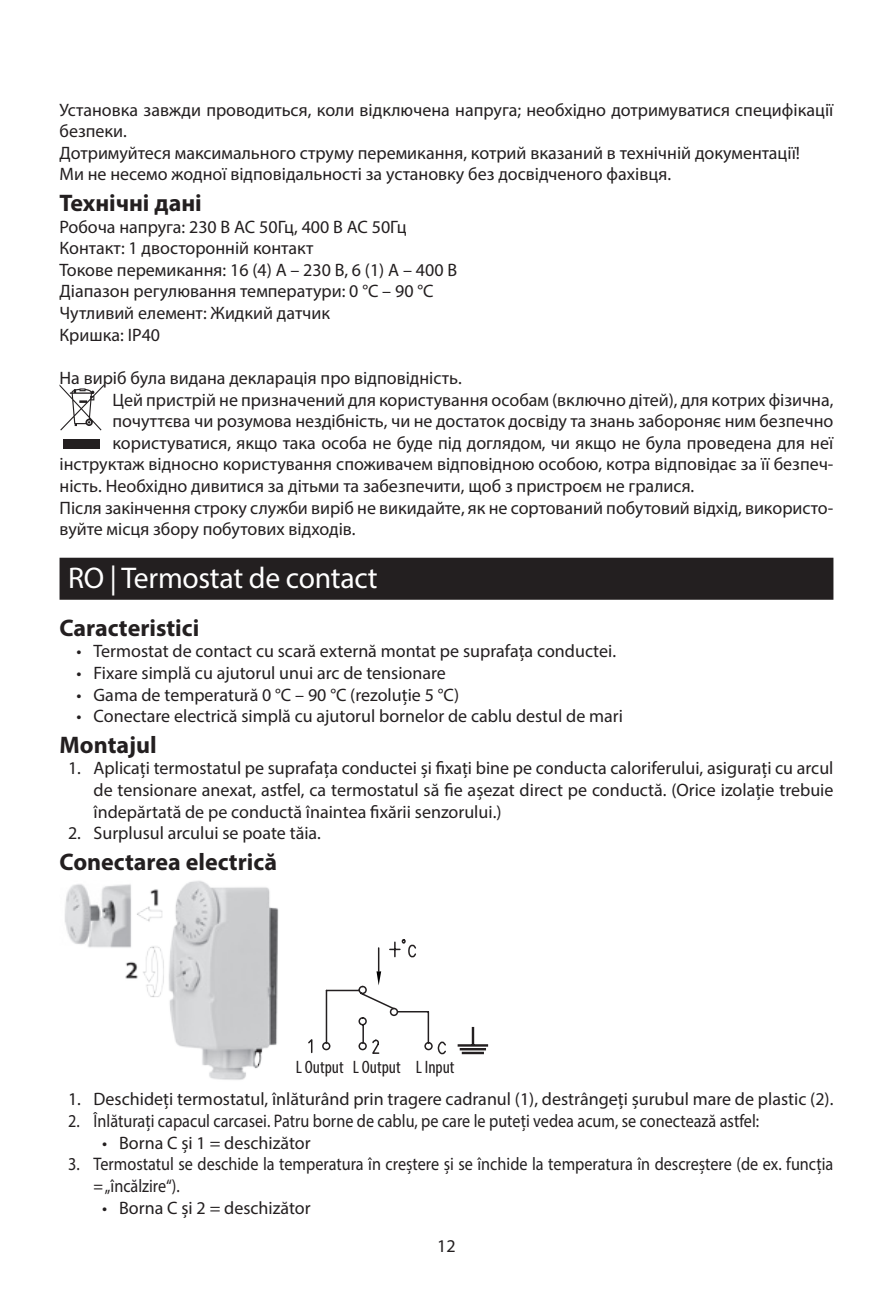
<style>
.page{position:relative;width:893px;height:1302px;background:#fff}
.page>*{position:absolute;margin:0;border:0;box-sizing:border-box;transform-origin:0 0}
.t1{font:30px "Myriad Pro";letter-spacing:-.01em;color:#fff}
.t2{font:700 24px "Myriad Pro";color:#231f20}
.t3{font:18.3px/21.9px "Myriad Pro";color:#231f20;scale:.89 1}
.t4{font:18px/21.6px "Myriad Pro";color:#231f20}
.t5{font:condensed 18px "Myriad Pro";color:#231f20}
</style>
<div class="page">
<div style="left:60px;top:557px;width:773px;height:42px;background:#231f20"></div>
<svg style="left:60px;top:384px;width:44px;height:46px"></svg>
<div style="left:63px;top:439px;width:37px;height:9px;background:#231f20"></div>
<img style="left:65px;top:880px;width:214px;height:200px">
<svg style="left:308px;top:939px;width:138px;height:115px"></svg>
<hr style="left:458px;top:1044px;width:30px;height:2px;background:#231f20">
<svg style="left:472px;top:1026px;width:2px;height:18px"></svg>
<hr style="left:460px;top:1047px;width:26px;height:3px;background:#231f20">
<hr style="left:462px;top:1051px;width:22px;height:2px;background:#231f20">
<p class="t4" style="left:60px;top:98px;width:775px">Установка завжди проводиться, коли відключена напруга; необхідно дотримуватися специфікації безпеки.<br>Дотримуйтеся максимального струму перемикання, котрий вказаний в технічній документації!<br>Ми не несемо жодної відповідальності за установку без досвідченого фахівця.</p>
<h2 class="t2" style="left:60px;top:187px;width:144px">Технічні дані</h2>
<p class="t4" style="left:60px;top:215px;width:399px">Робоча напруга: 230 В AC 50Гц, 400 B AC 50Гц Контакт: 1 двосторонній контакт<br>Токове перемикання: 16 (4) A – 230 B, 6 (1) A – 400 В Діапазон регулювання температури: 0 °C – 90 °C Чутливий елемент: Жидкий датчик<br>Кришка: IP40</p>
<p class="t4" style="left:60px;top:367px;width:404px">На виріб була видана декларація про відповідність.</p>
<p class="t4" style="left:112px;top:388px;width:723px">Цей пристрій не призначений для користування особам (включно дітей), для котрих фізична,</p>
<p class="t4" style="left:112px;top:410px;width:722px">почуттєва чи розумова нездібність, чи не достаток досвіду та знань забороняє ним безпечно</p>
<p class="t4" style="left:112px;top:431px;width:722px">користуватися, якщо така особа не буде під доглядом, чи якщо не була проведена для неї</p>
<p class="t4" style="left:60px;top:453px;width:775px">інструктаж відносно користування споживачем відповідною особою, котра відповідає за її безпеч-</p>
<p class="t4" style="left:60px;top:475px;width:636px">ність. Необхідно дивитися за дітьми та забезпечити, щоб з пристроєм не гралися.</p>
<p class="t4" style="left:60px;top:496px;width:775px">Після закінчення строку служби виріб не викидайте, як не сортований побутовий відхід, використо-</p>
<p class="t4" style="left:60px;top:518px;width:298px">вуйте місця збору побутових відходів.</p>
<h1 class="t1" style="left:68px;top:559px;width:311px">RO | Termostat de contact</h1>
<h2 class="t2" style="left:60px;top:612px;width:141px">Caracteristici</h2>
<p class="t4" style="left:77px;top:640px;width:541px">• Termostat de contact cu scară externă montat pe suprafața conductei.</p>
<p class="t4" style="left:77px;top:661px;width:371px">• Fixare simplă cu ajutorul unui arc de tensionare</p>
<p class="t4" style="left:77px;top:683px;width:384px">• Gama de temperatură 0 °C – 90 °C (rezoluție 5 °C)</p>
<p class="t4" style="left:77px;top:705px;width:548px">• Conectare electrică simplă cu ajutorul bornelor de cablu destul de mari</p>
<h2 class="t2" style="left:60px;top:729px;width:99px">Montajul</h2>
<p class="t4" style="left:94px;top:757px;width:741px;text-align:justify;text-indent:-26px">1. Aplicați termostatul pe suprafața conductei și fixați bine pe conducta caloriferului, asigurați cu arcul de tensionare anexat, astfel, ca termostatul să fie așezat direct pe conductă. (Orice izolație trebuie îndepărtată de pe conductă înaintea fixării senzorului.)</p>
<p class="t4" style="left:68px;top:822px;width:254px">2. Surplusul arcului se poate tăia.</p>
<h2 class="t2" style="left:60px;top:845px;width:219px">Conectarea electrică</h2>
<p class="t5" style="left:296px;top:1056px;width:160px">L Output L Output L Input</p>
<p class="t4" style="left:68px;top:1087px;width:767px">1. Deschideți termostatul, înlăturând prin tragere cadranul (1), destrângeți șurubul mare de plastic (2).</p>
<p class="t3" style="left:68px;top:1109px;width:778px">2. Înlăturați capacul carcasei. Patru borne de cablu, pe care le puteți vedea acum, se conectează astfel:</p>
<p class="t4" style="left:102px;top:1131px;width:210px">• Borna C și 1 = deschizător</p>
<p class="t3" style="left:94px;top:1152px;width:833px;text-indent:-26px">3. Termostatul se deschide la temperatura în creștere și se închide la temperatura în descreștere (de ex. funcția = „încălzire“).</p>
<p class="t4" style="left:102px;top:1196px;width:210px">• Borna C și 2 = deschizător</p>
<p class="t4" style="left:437px;top:1234px;width:20px">12</p>
</div>
